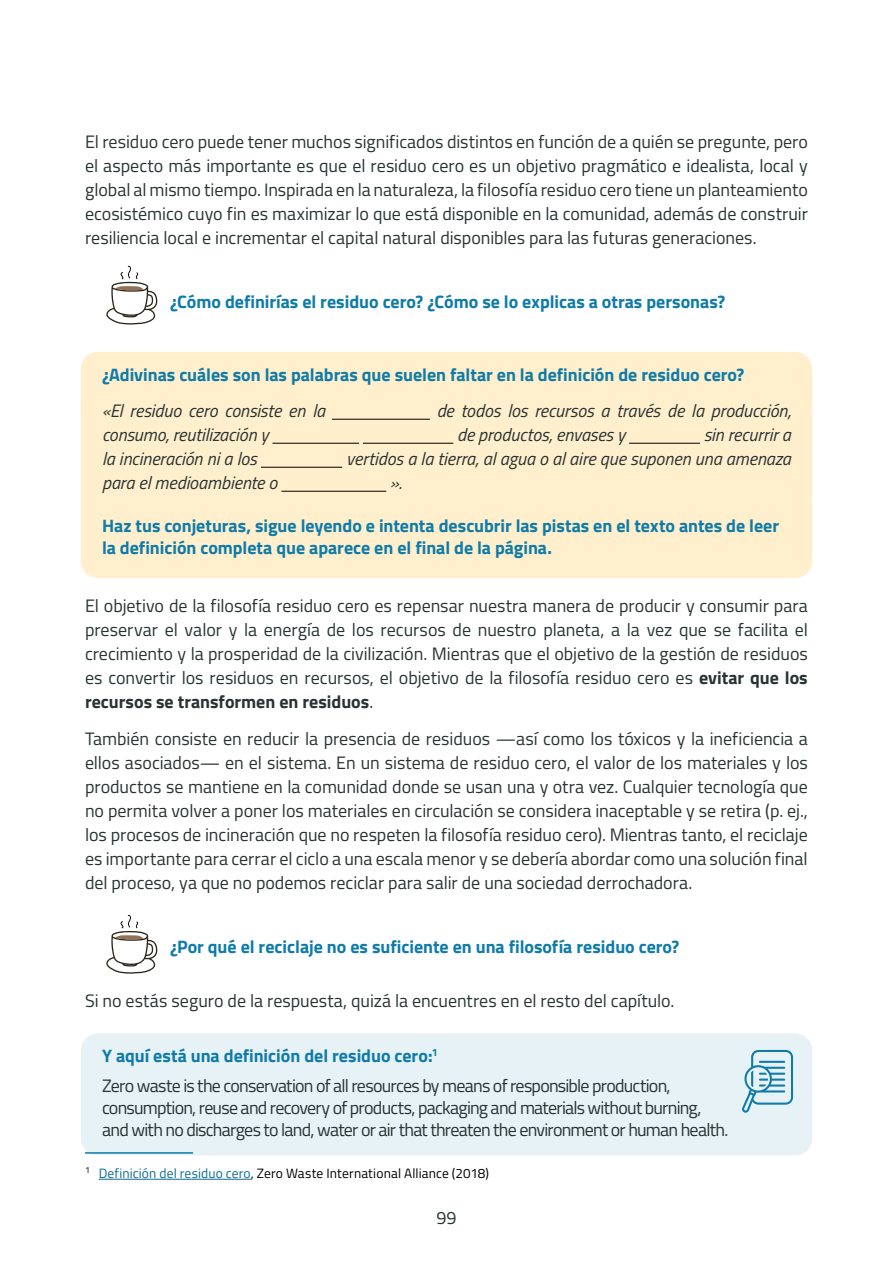
<style>
.page{position:relative;width:893px;height:1263px;background:#fff}
.page>*{position:absolute;margin:0;border:0;box-sizing:border-box;transform-origin:0 0}
.t1{font:18px/24px "Titillium Web";letter-spacing:-.02em;color:#293333;text-align:justify}
.t2{font:700 18px/21.6px "Titillium Web";color:#0f7ba9}
.t3{font:18px/30.2px "Titillium Web";letter-spacing:-.045em;color:#293333}
.t4{font:italic 18px "Titillium Web";letter-spacing:-.005em;color:#293333}
.t5{font:18px "Titillium Web";color:#293333}
.t6{font:13.5px "Titillium Web";letter-spacing:.01em;color:#000}
.s1{font-weight:700}
.s2{font-weight:700;color:#0f7ba9}
.s3{color:#0b6c96}
</style>
<div class="page">
<div style="left:81px;top:352px;width:731px;height:45px;background:#ffefcd"></div>
<div style="left:81px;top:384px;width:731px;height:129px;background:#ffefcd;border-radius:17px"></div>
<hr style="left:332px;top:419px;width:98px;height:1px;background:#000">
<hr style="left:272px;top:443px;width:87px;height:1px;background:#000">
<hr style="left:363px;top:443px;width:90px;height:1px;background:#000">
<hr style="left:629px;top:443px;width:71px;height:1px;background:#000">
<hr style="left:261px;top:467px;width:81px;height:1px;background:#000">
<hr style="left:281px;top:491px;width:105px;height:1px;background:#000">
<div style="left:81px;top:500px;width:731px;height:78px;background:#ffefcd"></div>
<div style="left:81px;top:1063px;width:731px;height:92px;background:#e7f2f6;border-radius:17px"></div>
<hr style="left:85px;top:1152px;width:108px;height:2px;background:#0f7ba9">
<hr style="left:99px;top:1179px;width:152px;height:1px;background:#0b6c96">
<svg style="left:106px;top:266px;width:52px;height:59px"></svg>
<svg style="left:106px;top:915px;width:52px;height:59px"></svg>
<svg style="left:81px;top:1033px;width:731px;height:80px"></svg>
<p class="t1" style="left:85px;top:129px;width:724px">El residuo cero puede tener muchos significados distintos en función de a quién se pregunte, pero el aspecto más importante es que el residuo cero es un objetivo pragmático e idealista, local y global al mismo tiempo. Inspirada en la naturaleza, la filosofía residuo cero tiene un planteamiento ecosistémico cuyo fin es maximizar lo que está disponible en la comunidad, además de construir resiliencia local e incrementar el capital natural disponibles para las futuras generaciones.</p>
<p class="t2" style="left:170px;top:290px;width:557px">¿Cómo definirías el residuo cero? ¿Cómo se lo explicas a otras personas?</p>
<p class="t2" style="left:102px;top:363px;width:644px">¿Adivinas cuáles son las palabras que suelen faltar en la definición de residuo cero?</p>
<p class="t4" style="left:102px;top:398px;width:225px">«El residuo cero consiste en la</p>
<p class="t4" style="left:437px;top:398px;width:356px">de todos los recursos a través de la producción,</p>
<p class="t4" style="left:102px;top:422px;width:168px">consumo, reutilización y</p>
<p class="t4" style="left:457px;top:422px;width:170px">de productos, envases y</p>
<p class="t4" style="left:704px;top:422px;width:89px">sin recurrir a</p>
<p class="t4" style="left:102px;top:446px;width:156px">la incineración ni a los</p>
<p class="t4" style="left:346px;top:446px;width:446px">vertidos a la tierra, al agua o al aire que suponen una amenaza</p>
<p class="t4" style="left:102px;top:470px;width:177px">para el medioambiente o</p>
<p class="t4" style="left:390px;top:470px;width:13px">».</p>
<p class="t2" style="left:102px;top:514px;width:679px">Haz tus conjeturas, sigue leyendo e intenta descubrir las pistas en el texto antes de leer la definición completa que aparece en el final de la página.</p>
<p class="t1" style="left:85px;top:593px;width:724px">El objetivo de la filosofía residuo cero es repensar nuestra manera de producir y consumir para preservar el valor y la energía de los recursos de nuestro planeta, a la vez que se facilita el crecimiento y la prosperidad de la civilización. Mientras que el objetivo de la gestión de residuos es convertir los residuos en recursos, el objetivo de la filosofía residuo cero es <span class="s1">evitar que los recursos se transformen en residuos</span>.</p>
<p class="t1" style="left:85px;top:725px;width:724px">También consiste en reducir la presencia de residuos —así como los tóxicos y la ineficiencia a ellos asociados— en el sistema. En un sistema de residuo cero, el valor de los materiales y los productos se mantiene en la comunidad donde se usan una y otra vez. Cualquier tecnología que no permita volver a poner los materiales en circulación se considera inaceptable y se retira (p. ej., los procesos de incineración que no respeten la filosofía residuo cero). Mientras tanto, el reciclaje es importante para cerrar el ciclo a una escala menor y se debería abordar como una solución final del proceso, ya que no podemos reciclar para salir de una sociedad derrochadora.</p>
<p class="t2" style="left:170px;top:935px;width:511px">¿Por qué el reciclaje no es suficiente en una filosofía residuo cero?</p>
<p class="t5" style="left:85px;top:987px;width:591px">Si no estás seguro de la respuesta, quizá la encuentres en el resto del capítulo.</p>
<p class="t3" style="left:102px;top:1040px;width:570px"><span class="s2">Y aquí está una definición del residuo cero:</span><sup>1<br></sup>Zero waste is the conservation of all resources by means of responsible production,</p>
<p class="t3" style="left:102px;top:1096px;width:628px;line-height:21.6px">consumption, reuse and recovery of products, packaging and materials without burning, and with no discharges to land, water or air that threaten the environment or human health.</p>
<p class="t6" style="left:85px;top:1163px;width:406px"><sup>1</sup> <span class="s3">Definición del residuo cero</span>, Zero Waste International Alliance (2018)</p>
<p class="t1" style="left:436px;top:1205px;width:22px">99</p>
</div>
